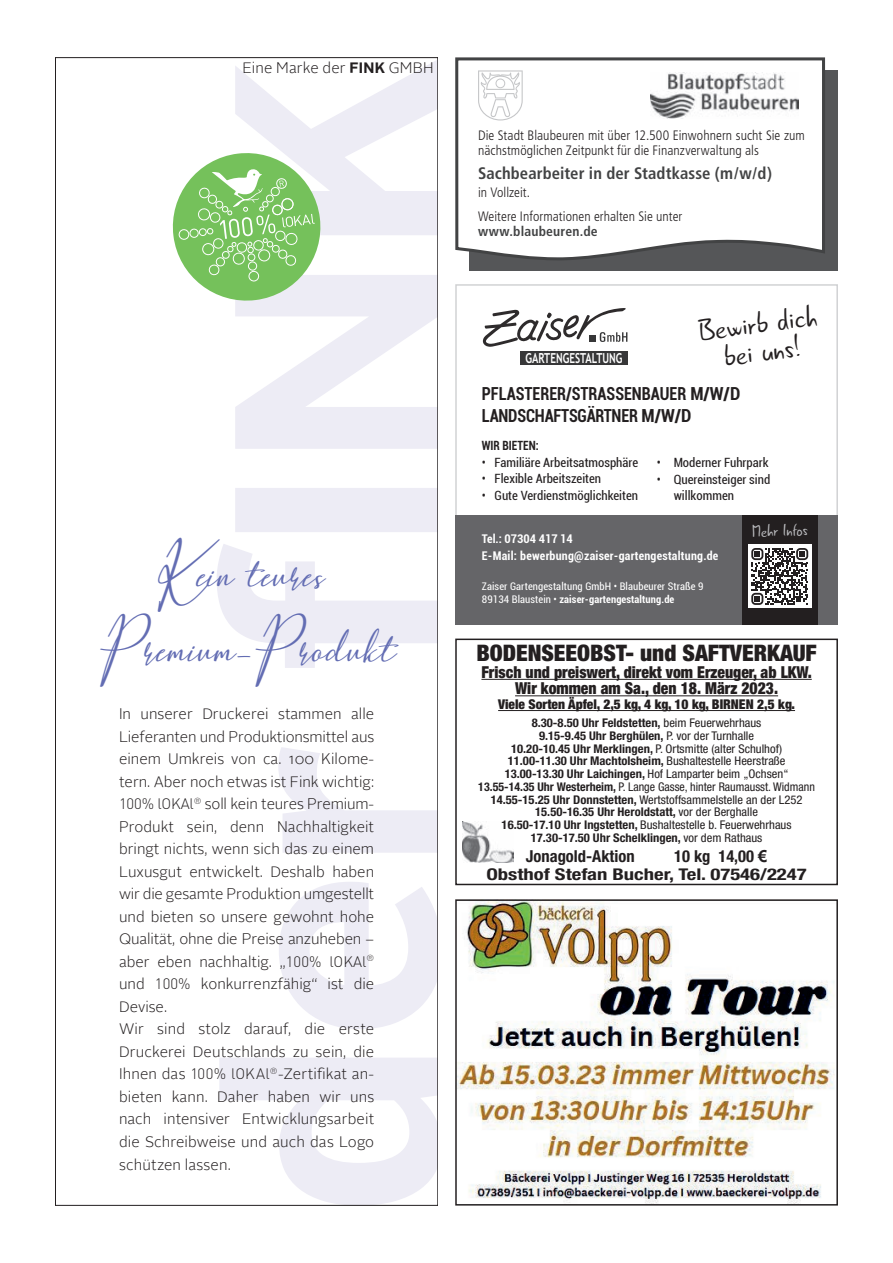
<style>
.page{position:relative;width:893px;height:1263px;background:#fff}
.page>*{position:absolute;margin:0;border:0;box-sizing:border-box;transform-origin:0 0}
.t1{font:35.4px/75px "Hearth Stone";color:#636db3;text-align:center}
.t2{font:31.5px/28.5px "Gunny Rewritten";color:#231f20;text-align:center}
.t3{font:900 condensed 22.8px "Helvetica Neue LT Std";color:#231f20}
.t4{font:700 condensed 18px/21.6px "Roboto";color:#231f20;scale:.9 1}
.t5{font:17.25px "Gunny Rewritten";color:#bcbdc0}
.t6{font:700 condensed 16.65px "Frutiger";letter-spacing:.005em;color:#424344}
.t7{font:900 condensed 16.5px/16.5px "Helvetica Neue LT Std";color:#231f20;text-align:center;scale:.95 1}
.t8{font:700 condensed 16.5px "Helvetica Neue LT Std";color:#231f20}
.t9{font:700 condensed 16.2px "Helvetica Neue LT Std";color:#231f20;scale:1.28 1}
.t10{font:300 15px/22.5px "Alright Web";color:#231f20}
.t11{font:700 13.8px "Trebuchet MS";color:#fff;scale:.72 1}
.t12{font:300 condensed 13.65px/15.1px "Frutiger";letter-spacing:.005em;color:#231f20}
.t13{font:700 condensed 13.65px "Frutiger";letter-spacing:.015em;color:#424344}
.t14{font:900 condensed 13.5px "Helvetica Neue LT Std";color:#231f20}
.t15{font:condensed 12.75px/16.5px "Roboto";color:#231f20}
.t16{font:700 condensed 12.75px "Roboto";color:#231f20;scale:.9 1}
.t17{font:700 condensed 12px/12.8px "Helvetica Neue LT Std";color:#231f20;text-align:center;scale:1.05 1}
.t18{font:700 condensed 12px/16.5px "Roboto";letter-spacing:.02em;color:#fff}
.t19{font:condensed 10.5px/13.5px "Roboto";letter-spacing:.01em;color:#fff}
.s1{font-weight:700}
.s2{font-size:47.25px}
.s3{font-family:"DINOT"}
.s4{font-weight:400}
.s5{font-family:"Arial";font-stretch:normal}
</style>
<div class="page">
<img style="left:458px;top:902px;width:377px;height:300px">
<div style="left:455px;top:899px;width:383px;height:306px;border:2px solid #231f20"></div>
<div style="left:455px;top:515px;width:383px;height:109px;background:#656568"></div>
<div style="left:742px;top:515px;width:76px;height:109px;background:#231f20"></div>
<div style="left:748px;top:545px;width:64px;height:63px;background:#fff"></div>
<svg style="left:751px;top:548px;width:57px;height:57px"></svg>
<svg style="left:483px;top:308px;width:144px;height:39px"></svg>
<div style="left:520px;top:352px;width:107px;height:13px;background:#373738"></div>
<div style="left:469px;top:70px;width:369px;height:200px;background:#555658"></div>
<svg style="left:455px;top:57px;width:371px;height:203px;background:#ededed"></svg>
<svg style="left:478px;top:70px;width:45px;height:50px;background:#f0f0f1"></svg>
<img style="left:651px;top:73px;width:148px;height:46px">
<img style="left:463px;top:821px;width:51px;height:42px">
<hr style="left:481px;top:679px;width:331px;height:1px;background:#231f20">
<hr style="left:515px;top:695px;width:263px;height:1px;background:#231f20">
<hr style="left:498px;top:710px;width:297px;height:1px;background:#231f20">
<div style="left:455px;top:639px;width:383px;height:246px;border:2px solid #231f20"></div>
<svg style="left:217px;top:61px;width:219px;height:1142px"></svg>
<svg style="left:172px;top:149px;width:153px;height:156px"></svg>
<p class="t10" style="left:242px;top:57px;width:193px">Eine Marke der <span class="s1">FINK</span> GMBH</p>
<h1 class="t1" style="left:96px;top:540px;width:302px"><span class="s2">K</span>ein teures<br><span class="s2">P</span>remium-<span class="s2">P</span>rodukt</h1>
<p class="t10" style="left:119px;top:703px;width:257px">In unserer Druckerei stammen alle Lieferanten und Produktionsmittel aus einem Umkreis von ca. 100 Kilome&shy;tern. Aber noch etwas ist Fink wichtig:<br><span class="s3">100% lOKAl</span><sup>®</sup> soll kein teures Premium-Produkt sein, denn Nachhaltigkeit bringt nichts, wenn sich das zu einem Luxusgut entwickelt. Deshalb haben wir die gesamte Produktion umgestellt und bieten so unsere gewohnt hohe Qualität, ohne die Preise anzuheben – aber eben nachhaltig. „<span class="s3">100% lOKAl</span><sup>® </sup>und <span class="s3">100%</span> konkurrenzfähig“ ist die Devise.<br>Wir sind stolz darauf, die erste Druckerei Deutschlands zu sein, die Ihnen das <span class="s3">100% lOKAl</span><sup>®</sup>-Zertifikat an&shy;bieten kann. Daher haben wir uns nach intensiver Entwicklungsarbeit die Schreibweise und auch das Logo schützen lassen.</p>
<p class="t12" style="left:478px;top:128px;width:328px">Die Stadt Blaubeuren mit über 12.500 Einwohnern sucht Sie zum nächstmöglichen Zeitpunkt für die Finanzverwaltung als</p>
<p class="t6" style="left:478px;top:163px;width:295px">Sachbearbeiter in der Stadtkasse (m/w/d)</p>
<p class="t12" style="left:478px;top:181px;width:206px;line-height:23.9px">in Vollzeit.<br>Weitere Informationen erhalten Sie unter</p>
<p class="t13" style="left:478px;top:223px;width:121px">www.blaubeuren.de</p>
<h2 class="t2" style="left:697px;top:317px;width:120px;rotate:-7deg">Bewirb dich bei uns!</h2>
<p class="t11" style="left:526px;top:349px;width:136px">GARTENGESTALTUNG</p>
<p class="t4" style="left:482px;top:382px;width:289px">PFLASTERER/STRASSENBAUER M/W/D<br>LANDSCHAFTSGÄRTNER M/W/D</p>
<p class="t16" style="left:482px;top:437px;width:65px">WIR BIETEN:</p>
<p class="t15" style="left:482px;top:454px;width:158px">• Familiäre Arbeitsatmosphäre</p>
<p class="t15" style="left:482px;top:470px;width:121px">• Flexible Arbeitszeiten</p>
<p class="t15" style="left:482px;top:487px;width:158px">• Gute Verdienstmöglichkeiten</p>
<p class="t15" style="left:657px;top:454px;width:113px">• Moderner Fuhrpark</p>
<p class="t15" style="left:674px;top:470px;width:98px;text-indent:-17px">• Quereinsteiger sind willkommen</p>
<p class="t18" style="left:482px;top:530px;width:238px">Tel.: 07304 417 14<br>E-Mail: bewerbung@zaiser-gartengestaltung.de</p>
<p class="t19" style="left:482px;top:579px;width:223px">Zaiser Gartengestaltung GmbH • Blaubeurer Straße 9<br>89134 Blaustein • <span class="s1">zaiser-gartengestaltung.de</span></p>
<p class="t5" style="left:752px;top:520px;width:57px;rotate:-2deg">Mehr Infos</p>
<h3 class="t3" style="left:476px;top:639px;width:342px">BODENSEEOBST- und SAFTVERKAUF</h3>
<p class="t7" style="left:481px;top:663px;width:349px">Frisch und preiswert, direkt vom Erzeuger, ab LKW.<br>Wir kommen am Sa., den 18. März 2023.</p>
<p class="t14" style="left:498px;top:696px;width:298px">Viele Sorten Äpfel, 2,5 kg, 4 kg, 10 kg, BIRNEN 2,5 kg.</p>
<p class="t17" style="left:478px;top:716px;width:322px">8.30-8.50 Uhr Feldstetten, <span class="s4">beim Feuerwehrhaus<br></span>9.15-9.45 Uhr Berghülen, <span class="s4">P. vor der Turnhalle<br></span>10.20-10.45 Uhr Merklingen, <span class="s4">P. Ortsmitte (alter Schulhof)<br></span>11.00-11.30 Uhr Machtolsheim, <span class="s4">Bushaltestelle Heerstraße </span>13.00-13.30 Uhr Laichingen, <span class="s4">Hof Lamparter beim „Ochsen“ </span>13.55-14.35 Uhr Westerheim, <span class="s4">P. Lange Gasse, hinter Raumausst. Widmann </span>14.55-15.25 Uhr Donnstetten, <span class="s4">Wertstoffsammelstelle an der L252<br></span>15.50-16.35 Uhr Heroldstatt, <span class="s4">vor der Berghalle<br></span>16.50-17.10 Uhr Ingstetten, <span class="s4">Bushaltestelle b. Feuerwehrhaus </span>17.30-17.50 Uhr Schelklingen, <span class="s4">vor dem Rathaus</span></p>
<p class="t8" style="left:526px;top:846px;width:110px">Jonagold-Aktion</p>
<p class="t8" style="left:674px;top:846px;width:94px">10 kg 14,00 <span class="s5">€</span></p>
<p class="t9" style="left:486px;top:864px;width:252px">Obsthof Stefan Bucher, Tel. 07546/2247</p>
</div>
